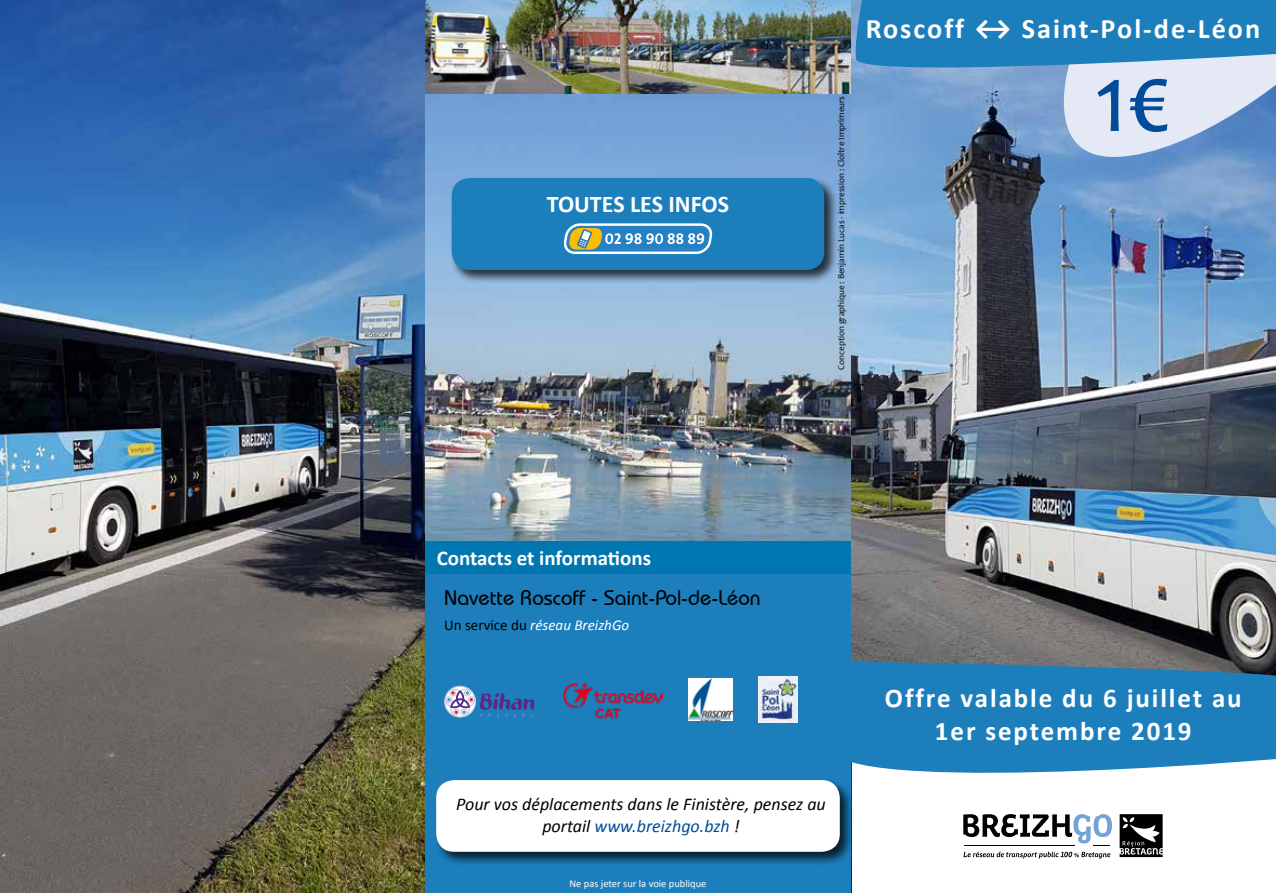
<style>
.page{position:relative;width:1276px;height:893px;background:#fff}
.page>*{position:absolute;margin:0;border:0;box-sizing:border-box;transform-origin:0 0}
.t1{font:98.25px "Candara";color:#004c99}
.t2{font:700 28.2px "Calibri";letter-spacing:.07em;color:#fff}
.t3{font:700 27px/33px "Calibri";letter-spacing:.07em;color:#fff;text-align:center}
.t4{font:700 24px "Calibri";color:#fff}
.t5{font:500 21px "Bauhaus IT Cby BT";color:#000}
.t6{font:700 21px "Calibri";color:#fff}
.t7{font:italic 18px/21.6px "Calibri";color:#000;text-align:center}
.t8{font:italic 15px "Calibri";color:#fff}
.t9{font:10.5px "Calibri";color:#fff}
.t10{font:9px "Candara";color:#000}
.s1{font-style:normal;color:#000}
.s2{color:#004c99}
</style>
<div class="page">
<img style="left:0;top:0;width:851px;height:893px">
<div style="left:425px;top:574px;width:425px;height:319px;background:#1c7ebb"></div>
<div style="left:425px;top:541px;width:425px;height:33px;background:#0077b0"></div>
<div style="left:434px;top:778px;width:420px;height:88px;background:#000;opacity:.75"></div>
<div style="left:436px;top:780px;width:404px;height:72px;background:#fff;border-radius:18px"></div>
<div style="left:449px;top:176px;width:389px;height:108px;background:#000;opacity:.75"></div>
<div style="left:452px;top:178px;width:372px;height:92px;background:#1c7ebb;border-radius:18px"></div>
<img style="left:425px;top:0;width:425px;height:94px">
<svg style="left:564px;top:223px;width:148px;height:31px"></svg>
<img style="left:688px;top:679px;width:44px;height:41px">
<img style="left:758px;top:677px;width:40px;height:46px">
<img style="left:564px;top:684px;width:98px;height:35px">
<img style="left:851px;top:159px;width:425px;height:502px">
<svg style="left:798px;top:661px;width:478px;height:135px;fill:#1c7ebb"></svg>
<svg style="left:850px;top:0;width:426px;height:159px;background:#699fcc"></svg>
<svg style="left:444px;top:686px;width:91px;height:32px"></svg>
<svg style="left:963px;top:814px;width:149px;height:32px"></svg>
<svg style="left:963px;top:852px;width:147px;height:7px"></svg>
<svg style="left:1119px;top:814px;width:43px;height:43px;background:#3e3e3e"></svg>
<h3 class="t4" style="left:547px;top:188px;width:184px">TOUTES LES INFOS</h3>
<p class="t10" style="left:835px;top:370px;width:275px;rotate:-90deg">Conception graphique : Benjamin Lucas - impression : Cloître Imprimeurs</p>
<h2 class="t2" style="left:865px;top:10px;width:396px">Roscoff ↔ Saint-Pol-de-Léon</h2>
<h1 class="t1" style="left:1094px;top:37px;width:79px">1€</h1>
<p class="t6" style="left:437px;top:544px;width:216px">Contacts et informations</p>
<p class="t5" style="left:444px;top:585px;width:318px">Navette Roscoff - Saint-Pol-de-Léon</p>
<p class="t8" style="left:444px;top:615px;width:186px"><span class="s1">Un service du</span> réseau BreizhGo</p>
<p class="t7" style="left:456px;top:793px;width:371px">Pour vos déplacements dans le Finistère, pensez au portail <span class="s2">www.breizhgo.bzh</span> !</p>
<p class="t9" style="left:569px;top:877px;width:139px">Ne pas jeter sur la voie publique</p>
<h3 class="t3" style="left:885px;top:681px;width:358px">Offre valable du 6 juillet au<br>1er septembre 2019</h3>
</div>
